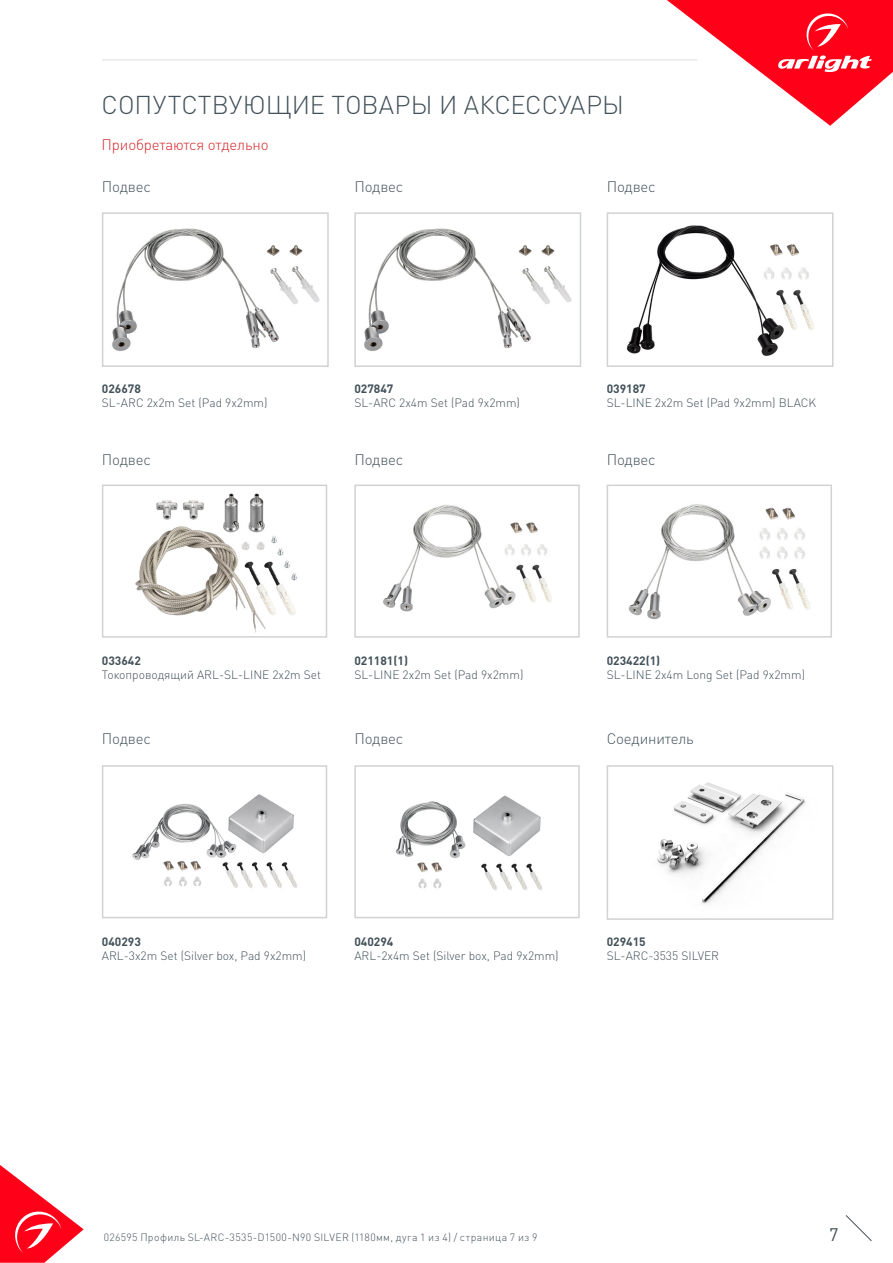
<style>
.page{position:relative;width:893px;height:1263px;background:#fff}
.page>*{position:absolute;margin:0;border:0;box-sizing:border-box;transform-origin:0 0}
.t1{font:300 25.5px "DIN Pro";color:#425159}
.t2{font:18px "DIN Pro";color:#425159}
.t3{font:300 15px "DIN Pro";letter-spacing:-.01em;color:#425159}
.t4{font:300 15px "DIN Pro";letter-spacing:-.01em;color:#d5262a}
.t5{font:300 12px "DIN Pro";color:#425159}
.t6{font:700 12px "DIN Pro";color:#425159}
.t7{font:300 10.5px "DIN Pro";letter-spacing:.04em;color:#425159}
</style>
<div class="page">
<svg style="left:0;top:1165px;width:84px;height:98px"></svg>
<svg style="left:845px;top:1215px;width:27px;height:26px"></svg>
<svg style="left:667px;top:0;width:226px;height:126px"></svg>
<hr style="left:102px;top:60px;width:595px;height:1px;background:#dcdddf">
<img style="left:112px;top:228px;width:208px;height:123px">
<div style="left:102px;top:212px;width:227px;height:155px;border:2px solid #d1d2d4"></div>
<img style="left:364px;top:228px;width:208px;height:123px">
<div style="left:354px;top:212px;width:227px;height:155px;border:2px solid #d1d2d4"></div>
<img style="left:626px;top:225px;width:188px;height:131px">
<div style="left:607px;top:212px;width:226px;height:155px;border:2px solid #d1d2d4"></div>
<img style="left:657px;top:782px;width:149px;height:122px">
<div style="left:607px;top:765px;width:226px;height:155px;border:2px solid #d1d2d4"></div>
<img style="left:135px;top:493px;width:162px;height:140px">
<div style="left:102px;top:484px;width:225px;height:154px;border:2px solid #d1d2d4"></div>
<img style="left:628px;top:504px;width:182px;height:116px">
<div style="left:607px;top:484px;width:225px;height:154px;border:2px solid #d1d2d4"></div>
<img style="left:383px;top:504px;width:169px;height:108px">
<div style="left:354px;top:484px;width:226px;height:154px;border:2px solid #d1d2d4"></div>
<img style="left:395px;top:795px;width:147px;height:96px">
<div style="left:354px;top:765px;width:226px;height:153px;border:2px solid #d1d2d4"></div>
<img style="left:132px;top:794px;width:165px;height:94px">
<div style="left:102px;top:765px;width:225px;height:153px;border:2px solid #d1d2d4"></div>
<p class="t1" style="left:102px;top:87px;width:524px">СОПУТСТВУЮЩИЕ ТОВАРЫ И АКСЕССУАРЫ</p>
<p class="t4" style="left:102px;top:134px;width:168px">Приобретаются отдельно</p>
<p class="t3" style="left:102px;top:177px;width:51px">Подвес</p>
<p class="t3" style="left:354px;top:177px;width:51px">Подвес</p>
<p class="t3" style="left:607px;top:177px;width:51px">Подвес</p>
<p class="t6" style="left:102px;top:380px;width:41px">026678</p>
<p class="t5" style="left:102px;top:394px;width:167px">SL-ARC 2x2m Set (Pad 9x2mm)</p>
<p class="t6" style="left:354px;top:380px;width:41px">027847</p>
<p class="t5" style="left:354px;top:394px;width:167px">SL-ARC 2x4m Set (Pad 9x2mm)</p>
<p class="t6" style="left:607px;top:380px;width:41px">039187</p>
<p class="t5" style="left:607px;top:394px;width:211px">SL-LINE 2x2m Set (Pad 9x2mm) BLACK</p>
<p class="t3" style="left:102px;top:449px;width:51px">Подвес</p>
<p class="t3" style="left:354px;top:449px;width:51px">Подвес</p>
<p class="t3" style="left:607px;top:449px;width:51px">Подвес</p>
<p class="t6" style="left:102px;top:652px;width:41px">033642</p>
<p class="t5" style="left:102px;top:666px;width:221px">Токопроводящий ARL-SL-LINE 2x2m Set</p>
<p class="t6" style="left:354px;top:652px;width:55px">021181(1)</p>
<p class="t5" style="left:354px;top:666px;width:171px">SL-LINE 2x2m Set (Pad 9x2mm)</p>
<p class="t6" style="left:607px;top:652px;width:55px">023422(1)</p>
<p class="t5" style="left:607px;top:666px;width:200px">SL-LINE 2x4m Long Set (Pad 9x2mm)</p>
<p class="t3" style="left:102px;top:728px;width:51px">Подвес</p>
<p class="t3" style="left:354px;top:728px;width:51px">Подвес</p>
<p class="t3" style="left:607px;top:728px;width:89px">Соединитель</p>
<p class="t6" style="left:102px;top:933px;width:41px">040293</p>
<p class="t5" style="left:102px;top:948px;width:206px">ARL-3x2m Set (Silver box, Pad 9x2mm)</p>
<p class="t6" style="left:354px;top:933px;width:41px">040294</p>
<p class="t5" style="left:354px;top:948px;width:206px">ARL-2x4m Set (Silver box, Pad 9x2mm)</p>
<p class="t6" style="left:607px;top:933px;width:41px">029415</p>
<p class="t5" style="left:607px;top:948px;width:114px">SL-ARC-3535 SILVER</p>
<p class="t7" style="left:104px;top:1230px;width:435px">026595 Профиль SL-ARC-3535-D1500-N90 SILVER (1180мм, дуга 1 из 4) / страница 7 из 9</p>
<h2 class="t2" style="left:829px;top:1222px;width:11px">7</h2>
</div>
